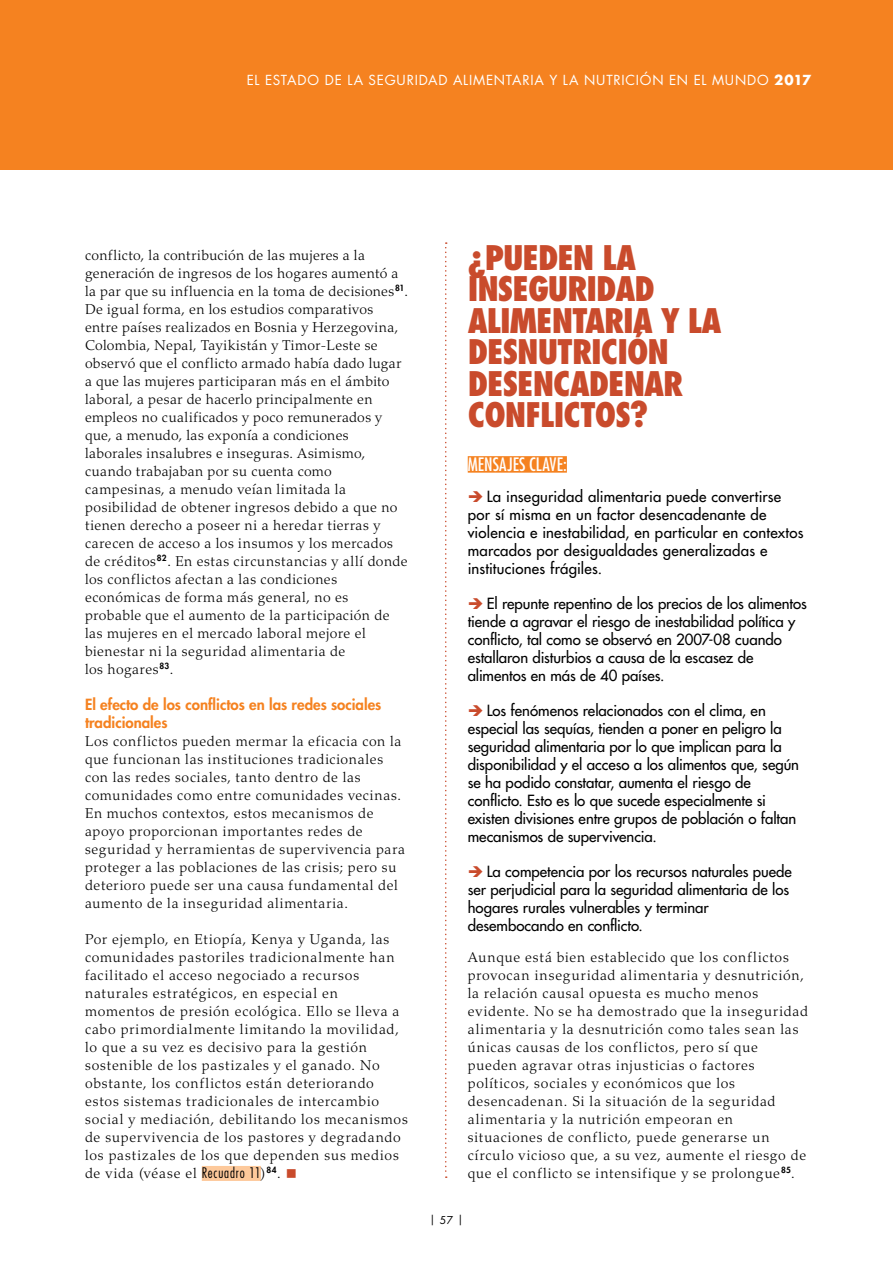
<style>
.page{position:relative;width:893px;height:1263px;background:#fff}
.page>*{position:absolute;margin:0;border:0;box-sizing:border-box;transform-origin:0 0}
.t1{font:800 condensed 33px/31.5px "Futura Std";letter-spacing:-.03em;color:#c94b2c}
.t2{font:condensed 18px "Futura Std";letter-spacing:.005em;color:#fff}
.t3{font:500 15px/18px "Futura Std";color:#000}
.t4{font:800 15px/18px "Futura Std";color:#f58220}
.t5{font:300 14.25px/18px "Palatino LT Std";letter-spacing:.045em;color:#000}
.t6{font:13.5px "Futura Std";letter-spacing:.055em;color:#fff}
.t7{font:10.5px "Futura Std";color:#000}
.s1{font-weight:700}
.s2{font-family:"Futura Std";font-stretch:condensed}
.s3{color:#c94b2c}
</style>
<div class="page">
<div style="left:0;top:0;width:893px;height:170px;background:#f58220"></div>
<svg style="left:445px;top:242px;width:2px;height:936px"></svg>
<div style="left:202px;top:1166px;width:59px;height:15px;background:#fdc99b"></div>
<div style="left:468px;top:456px;width:99px;height:17px;background:#f58220"></div>
<p class="t6" style="left:247px;top:71px;width:566px">EL ESTADO DE LA SEGURIDAD ALIMENTARIA Y LA NUTRICIÓN EN EL MUNDO <span class="s1">2017</span></p>
<p class="t5" style="left:85px;top:246px;width:324px">conflicto, la contribución de las mujeres a la generación de ingresos de los hogares aumentó a la par que su influencia en la toma de decisiones<sup>81</sup>.<br>De igual forma, en los estudios comparativos entre países realizados en Bosnia y Herzegovina, Colombia, Nepal, Tayikistán y Timor-Leste se observó que el conflicto armado había dado lugar a que las mujeres participaran más en el ámbito laboral, a pesar de hacerlo principalmente en empleos no cualificados y poco remunerados y que, a menudo, las exponía a condiciones laborales insalubres e inseguras. Asimismo, cuando trabajaban por su cuenta como campesinas, a menudo veían limitada la posibilidad de obtener ingresos debido a que no tienen derecho a poseer ni a heredar tierras y carecen de acceso a los insumos y los mercados de créditos<sup>82</sup>. En estas circunstancias y allí donde los conflictos afectan a las condiciones económicas de forma más general, no es probable que el aumento de la participación de las mujeres en el mercado laboral mejore el bienestar ni la seguridad alimentaria de<br>los hogares<sup>83</sup>.</p>
<p class="t4" style="left:85px;top:695px;width:298px">El efecto de los conflictos en las redes sociales tradicionales</p>
<p class="t5" style="left:85px;top:732px;width:321px">Los conflictos pueden mermar la eficacia con la que funcionan las instituciones tradicionales con las redes sociales, tanto dentro de las comunidades como entre comunidades vecinas.<br>En muchos contextos, estos mecanismos de apoyo proporcionan importantes redes de seguridad y herramientas de supervivencia para proteger a las poblaciones de las crisis; pero su deterioro puede ser una causa fundamental del aumento de la inseguridad alimentaria.</p>
<p class="t5" style="left:85px;top:930px;width:324px">Por ejemplo, en Etiopía, Kenya y Uganda, las comunidades pastoriles tradicionalmente han facilitado el acceso negociado a recursos naturales estratégicos, en especial en momentos de presión ecológica. Ello se lleva a cabo primordialmente limitando la movilidad, lo que a su vez es decisivo para la gestión sostenible de los pastizales y el ganado. No obstante, los conflictos están deteriorando estos sistemas tradicionales de intercambio social y mediación, debilitando los mecanismos de supervivencia de los pastores y degradando los pastizales de los que dependen sus medios de vida (véase el <span class="s2">Recuadro 11</span>)<sup>84</sup>. <span class="s3">■</span></p>
<h1 class="t1" style="left:468px;top:241px;width:255px">¿PUEDEN LA<br>INSEGURIDAD<br>ALIMENTARIA Y LA<br>DESNUTRICIÓN<br>DESENCADENAR<br>CONFLICTOS?</h1>
<p class="t2" style="left:468px;top:454px;width:101px">MENSAJES CLAVE:</p>
<p class="t3" style="left:468px;top:487px;width:337px"><span class="s3">➔</span> La inseguridad alimentaria puede convertirse por sí misma en un factor desencadenante de violencia e inestabilidad, en particular en contextos marcados por desigualdades generalizadas e instituciones frágiles.</p>
<p class="t3" style="left:468px;top:594px;width:341px"><span class="s3">➔</span> El repunte repentino de los precios de los alimentos tiende a agravar el riesgo de inestabilidad política y conflicto, tal como se observó en 2007-08 cuando estallaron disturbios a causa de la escasez de alimentos en más de 40 países.</p>
<p class="t3" style="left:468px;top:701px;width:333px"><span class="s3">➔</span> Los fenómenos relacionados con el clima, en especial las sequías, tienden a poner en peligro la seguridad alimentaria por lo que implican para la disponibilidad y el acceso a los alimentos que, según se ha podido constatar, aumenta el riesgo de conflicto. Esto es lo que sucede especialmente si existen divisiones entre grupos de población o faltan mecanismos de supervivencia.</p>
<p class="t3" style="left:468px;top:862px;width:326px"><span class="s3">➔</span> La competencia por los recursos naturales puede ser perjudicial para la seguridad alimentaria de los hogares rurales vulnerables y terminar desembocando en conflicto.</p>
<p class="t5" style="left:468px;top:948px;width:342px">Aunque está bien establecido que los conflictos provocan inseguridad alimentaria y desnutrición, la relación causal opuesta es mucho menos evidente. No se ha demostrado que la inseguridad alimentaria y la desnutrición como tales sean las únicas causas de los conflictos, pero sí que pueden agravar otras injusticias o factores políticos, sociales y económicos que los desencadenan. Si la situación de la seguridad alimentaria y la nutrición empeoran en situaciones de conflicto, puede generarse un círculo vicioso que, a su vez, aumente el riesgo de que el conflicto se intensifique y se prolongue<sup>85</sup>.</p>
<p class="t7" style="left:429px;top:1213px;width:35px">| 57 |</p>
</div>
